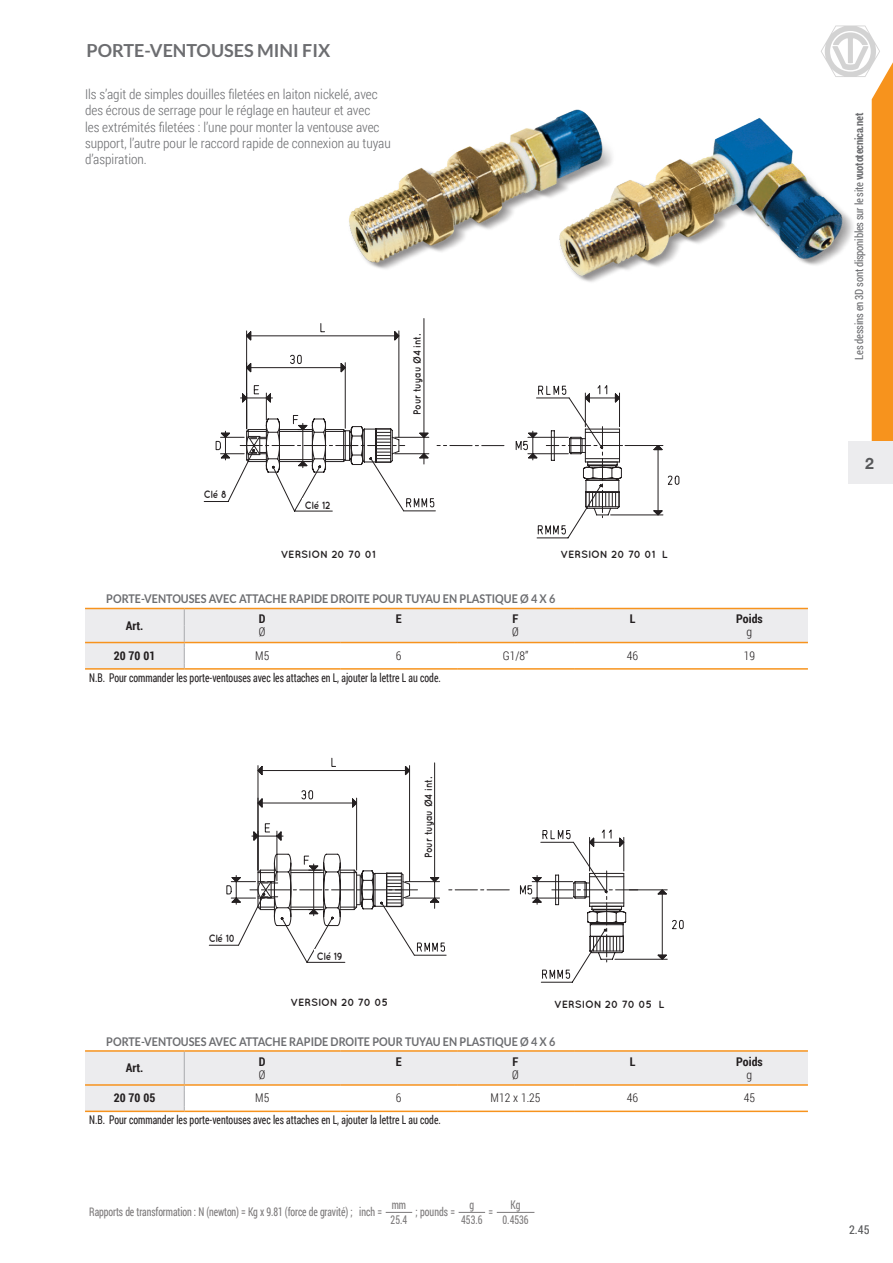
<style>
.page{position:relative;width:893px;height:1263px;background:#fff}
.page>*{position:absolute;margin:0;border:0;box-sizing:border-box;transform-origin:0 0}
.t1{font:700 18px "Lato";color:#6c6d70}
.t2{font:700 15.75px "Helvetica Neue LT Std";color:#57585a}
.t3{font:300 13.5px/16.2px "Roboto Condensed";color:#6c6d70}
.t4{font:12px "Roboto Condensed";color:#231f20;scale:.81 1}
.t5{font:700 12px "Lato";color:#6c6d70;scale:.9 1}
.t6{font:700 12px "Roboto Condensed";color:#231f20}
.t7{font:300 12px "Roboto Condensed";color:#231f20}
.t8{font:12px "Roboto Condensed";color:#57585a}
.t9{font:11.25px "Roboto Condensed";letter-spacing:-.02em;color:#6c6d70;scale:.95 1}
.t10{font:700 10.5px "Quicksand";color:#231f20}
.t11{font:700 10.5px "Quicksand";color:#231f20;scale:.86 1}
.s1{font-weight:700}
</style>
<div class="page">
<svg style="left:204px;top:318px;width:476px;height:221px"></svg>
<svg style="left:209px;top:757px;width:475px;height:226px"></svg>
<img style="left:349px;top:109px;width:472px;height:173px">
<svg style="left:821px;top:25px;width:72px;height:416px"></svg>
<div style="left:848px;top:441px;width:45px;height:42px;background:#ececee"></div>
<svg style="left:85px;top:609px;width:723px;height:59px"></svg>
<hr style="left:85px;top:642px;width:99px;height:1px;background:#f7931d">
<hr style="left:184px;top:642px;width:156px;height:1px;background:#f7931d">
<hr style="left:340px;top:642px;width:117px;height:1px;background:#f7931d">
<hr style="left:457px;top:642px;width:117px;height:1px;background:#f7931d">
<hr style="left:574px;top:642px;width:117px;height:1px;background:#f7931d">
<hr style="left:691px;top:642px;width:117px;height:1px;background:#f7931d">
<hr style="left:85px;top:668px;width:99px;height:2px;background:#f7931d">
<hr style="left:184px;top:668px;width:156px;height:2px;background:#f7931d">
<hr style="left:340px;top:668px;width:117px;height:2px;background:#f7931d">
<hr style="left:457px;top:668px;width:117px;height:2px;background:#f7931d">
<hr style="left:574px;top:668px;width:117px;height:2px;background:#f7931d">
<hr style="left:691px;top:668px;width:117px;height:2px;background:#f7931d">
<hr style="left:85px;top:608px;width:99px;height:1px;background:#f7931d">
<hr style="left:184px;top:608px;width:156px;height:1px;background:#f7931d">
<hr style="left:340px;top:608px;width:117px;height:1px;background:#f7931d">
<hr style="left:457px;top:608px;width:117px;height:1px;background:#f7931d">
<hr style="left:574px;top:608px;width:117px;height:1px;background:#f7931d">
<hr style="left:691px;top:608px;width:117px;height:1px;background:#f7931d">
<svg style="left:85px;top:1052px;width:723px;height:58px"></svg>
<hr style="left:85px;top:1084px;width:99px;height:2px;background:#f7931d">
<hr style="left:184px;top:1084px;width:156px;height:2px;background:#f7931d">
<hr style="left:340px;top:1084px;width:117px;height:2px;background:#f7931d">
<hr style="left:457px;top:1084px;width:117px;height:2px;background:#f7931d">
<hr style="left:574px;top:1084px;width:117px;height:2px;background:#f7931d">
<hr style="left:691px;top:1084px;width:117px;height:2px;background:#f7931d">
<hr style="left:85px;top:1110px;width:99px;height:2px;background:#f7931d">
<hr style="left:184px;top:1110px;width:156px;height:2px;background:#f7931d">
<hr style="left:340px;top:1110px;width:117px;height:2px;background:#f7931d">
<hr style="left:457px;top:1110px;width:117px;height:2px;background:#f7931d">
<hr style="left:574px;top:1110px;width:117px;height:2px;background:#f7931d">
<hr style="left:691px;top:1110px;width:117px;height:2px;background:#f7931d">
<hr style="left:85px;top:1050px;width:99px;height:2px;background:#f7931d">
<hr style="left:184px;top:1050px;width:156px;height:2px;background:#f7931d">
<hr style="left:340px;top:1050px;width:117px;height:2px;background:#f7931d">
<hr style="left:457px;top:1050px;width:117px;height:2px;background:#f7931d">
<hr style="left:574px;top:1050px;width:117px;height:2px;background:#f7931d">
<hr style="left:691px;top:1050px;width:117px;height:2px;background:#f7931d">
<svg style="left:386px;top:1212px;width:26px;height:1px"></svg>
<svg style="left:459px;top:1212px;width:26px;height:1px"></svg>
<hr style="left:497px;top:1212px;width:37px;height:1px;background:#231f20">
<div style="left:411px;top:318px;width:10px;height:113px;background:#fff"></div>
<div style="left:422px;top:761px;width:10px;height:114px;background:#fff"></div>
<div style="left:302px;top:499px;width:31px;height:11px;background:#fff"></div>
<div style="left:203px;top:488px;width:25px;height:12px;background:#fff"></div>
<div style="left:314px;top:949px;width:32px;height:12px;background:#fff"></div>
<div style="left:206px;top:932px;width:32px;height:11px;background:#fff"></div>
<h1 class="t1" style="left:87px;top:40px;width:245px">PORTE-VENTOUSES MINI FIX</h1>
<p class="t3" style="left:85px;top:86px;width:307px">Ils s’agit de simples douilles filetées en laiton nickelé, avec des écrous de serrage pour le réglage en hauteur et avec<br>les extrémités filetées : l’une pour monter la ventouse avec support, l’autre pour le raccord rapide de connexion au tuyau d’aspiration.</p>
<p class="t11" style="left:204px;top:488px;width:28px">Clé 8</p>
<p class="t11" style="left:305px;top:499px;width:31px">Clé 12</p>
<p class="t10" style="left:281px;top:548px;width:96px">VERSION 20 70 01</p>
<p class="t11" style="left:411px;top:415px;width:96px;rotate:-90deg">Pour tuyau Ø4 int.</p>
<p class="t10" style="left:560px;top:548px;width:109px">VERSION 20 70 01 L</p>
<p class="t5" style="left:106px;top:592px;width:501px">PORTE-VENTOUSES AVEC ATTACHE RAPIDE DROITE POUR TUYAU EN PLASTIQUE Ø 4 X 6</p>
<p class="t6" style="left:126px;top:617px;width:19px">Art.</p>
<p class="t6" style="left:259px;top:611px;width:8px">D</p>
<p class="t6" style="left:396px;top:611px;width:7px">E</p>
<p class="t6" style="left:513px;top:611px;width:7px">F</p>
<p class="t6" style="left:630px;top:611px;width:7px">L</p>
<p class="t6" style="left:736px;top:611px;width:28px">Poids</p>
<p class="t7" style="left:259px;top:624px;width:8px">Ø</p>
<p class="t7" style="left:512px;top:624px;width:8px">Ø</p>
<p class="t7" style="left:747px;top:624px;width:7px">g</p>
<p class="t4" style="left:89px;top:669px;width:435px">N.B. Pour commander les porte-ventouses avec les attaches en L, ajouter la lettre L au code.</p>
<p class="t6" style="left:114px;top:647px;width:43px">20 70 01</p>
<p class="t7" style="left:255px;top:647px;width:16px">M5</p>
<p class="t7" style="left:396px;top:647px;width:7px">6</p>
<p class="t7" style="left:503px;top:647px;width:27px">G1/8”</p>
<p class="t7" style="left:627px;top:647px;width:13px">46</p>
<p class="t7" style="left:744px;top:647px;width:13px">19</p>
<p class="t11" style="left:209px;top:932px;width:32px">Clé 10</p>
<p class="t11" style="left:422px;top:858px;width:96px;rotate:-90deg">Pour tuyau Ø4 int.</p>
<p class="t11" style="left:317px;top:949px;width:32px">Clé 19</p>
<p class="t10" style="left:290px;top:996px;width:99px">VERSION 20 70 05</p>
<p class="t10" style="left:554px;top:998px;width:112px">VERSION 20 70 05 L</p>
<p class="t5" style="left:106px;top:1034px;width:501px">PORTE-VENTOUSES AVEC ATTACHE RAPIDE DROITE POUR TUYAU EN PLASTIQUE Ø 4 X 6</p>
<p class="t6" style="left:126px;top:1059px;width:19px">Art.</p>
<p class="t6" style="left:259px;top:1053px;width:8px">D</p>
<p class="t6" style="left:396px;top:1053px;width:7px">E</p>
<p class="t6" style="left:513px;top:1053px;width:7px">F</p>
<p class="t6" style="left:630px;top:1053px;width:7px">L</p>
<p class="t6" style="left:736px;top:1053px;width:28px">Poids</p>
<p class="t7" style="left:259px;top:1066px;width:8px">Ø</p>
<p class="t7" style="left:512px;top:1066px;width:8px">Ø</p>
<p class="t7" style="left:747px;top:1066px;width:7px">g</p>
<p class="t4" style="left:89px;top:1111px;width:435px">N.B. Pour commander les porte-ventouses avec les attaches en L, ajouter la lettre L au code.</p>
<p class="t6" style="left:114px;top:1090px;width:43px">20 70 05</p>
<p class="t7" style="left:255px;top:1090px;width:16px">M5</p>
<p class="t7" style="left:396px;top:1090px;width:7px">6</p>
<p class="t7" style="left:491px;top:1090px;width:51px">M12 x 1.25</p>
<p class="t7" style="left:627px;top:1090px;width:13px">46</p>
<p class="t7" style="left:744px;top:1090px;width:13px">45</p>
<p class="t4" style="left:89px;top:1203px;width:363px">Rapports de transformation : N (newton) = Kg x 9.81 (force de gravité) ; inch =</p>
<p class="t4" style="left:511px;top:1196px;width:14px">Kg</p>
<p class="t4" style="left:392px;top:1196px;width:19px">mm</p>
<p class="t4" style="left:469px;top:1196px;width:7px">g</p>
<p class="t4" style="left:416px;top:1203px;width:50px">; pounds =</p>
<p class="t4" style="left:489px;top:1203px;width:7px">=</p>
<p class="t4" style="left:391px;top:1211px;width:22px">25.4</p>
<p class="t4" style="left:461px;top:1211px;width:28px">453.6</p>
<p class="t4" style="left:503px;top:1211px;width:34px">0.4536</p>
<p class="t9" style="left:851px;top:360px;width:261px;rotate:-90deg">Les dessins en 3D sont disponibles sur le site <span class="s1">vuototecnica.net</span></p>
<h2 class="t2" style="left:865px;top:454px;width:10px">2</h2>
<p class="t8" style="left:849px;top:1221px;width:22px">2.45</p>
</div>
